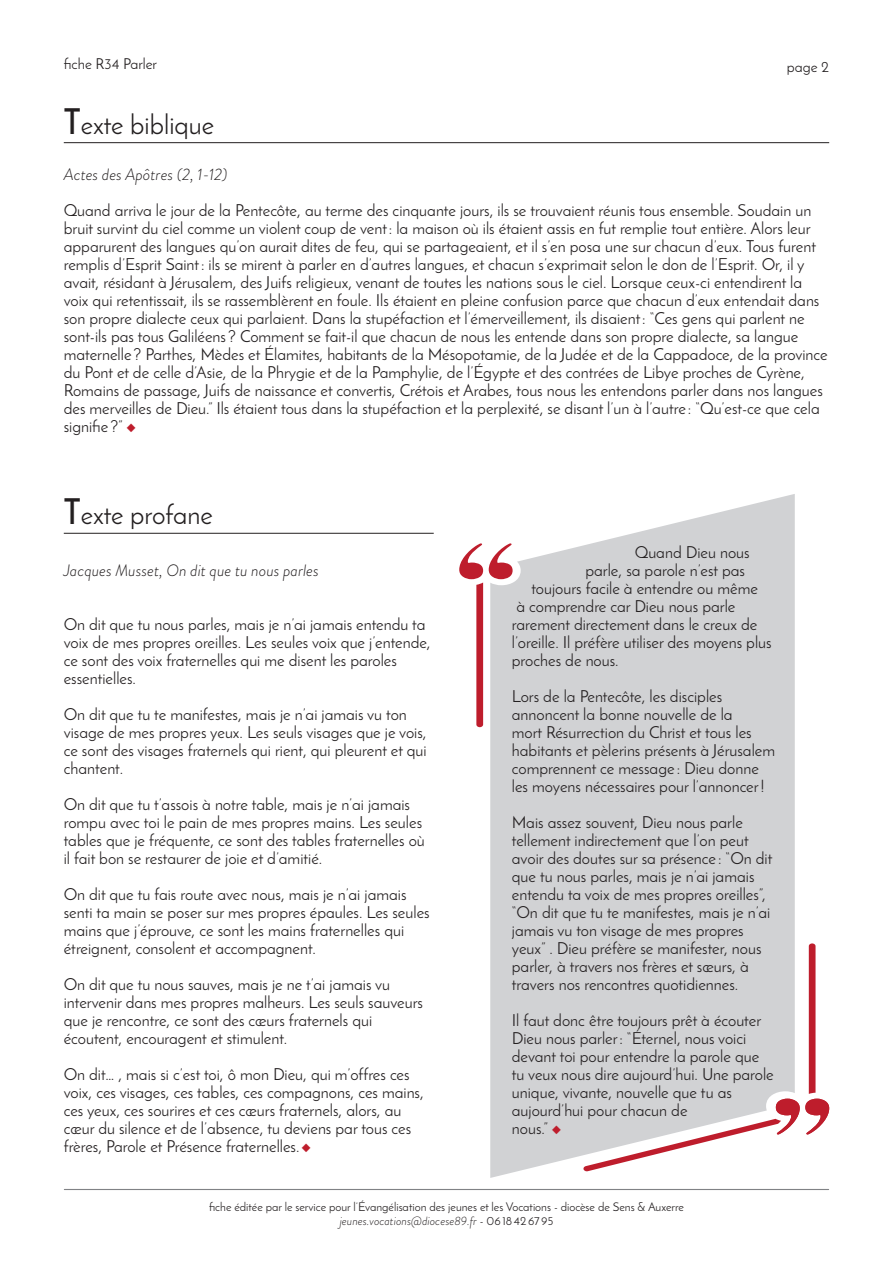
<style>
.page{position:relative;width:893px;height:1263px;background:#fff}
.page>*{position:absolute;margin:0;border:0;box-sizing:border-box;transform-origin:0 0}
.titre_partie{font:27px "Josefin Sans";color:#231f20}
.texte{font:16.5px/18px "Josefin Sans";color:#231f20}
.Source{font:italic 300 16.5px "Brandon Grotesque";color:#231f20}
.titre_fiche_entête_p{font:15px "Josefin Sans";color:#231f20}
.t1{font:12px "Josefin Sans";color:#231f20}
.t2{font:italic 300 12px "Brandon Grotesque";color:#231f20}
.s1{font-family:"Caviar Dreams";font-weight:700;font-size:33px}
.s2{color:#be1d2c}
.s3{font-family:"Josefin Sans";font-weight:400;font-style:normal}
</style>
<div class="page">
<hr style="left:64px;top:1189px;width:765px;height:1px;background:#808285">
<hr style="left:64px;top:142px;width:765px;height:1px;background:#231f20">
<hr style="left:64px;top:533px;width:370px;height:1px;background:#231f20">
<svg style="left:490px;top:494px;width:305px;height:684px;background:#d5d5d7"></svg>
<svg style="left:459px;top:543px;width:54px;height:184px"></svg>
<svg style="left:583px;top:943px;width:246px;height:228px"></svg>
<p class="titre_fiche_entête_p" style="left:64px;top:55px;width:95px">fiche R34 Parler</p>
<p class="titre_partie" style="left:64px;top:108px;width:152px"><span class="s1">T</span>exte biblique</p>
<p class="Source" style="left:64px;top:163px;width:165px">Actes des Apôtres (2, 1-12)</p>
<p class="titre_fiche_entête_p" style="left:787px;top:58px;width:44px">page 2</p>
<p class="texte" style="left:64px;top:201px;width:765px">Quand arriva le jour de la Pentecôte, au terme des cinquante jours, ils se trouvaient réunis tous ensemble. Soudain un bruit survint du ciel comme un violent coup de vent: la maison où ils étaient assis en fut remplie tout entière. Alors leur apparurent des langues qu’on aurait dites de feu, qui se partageaient, et il s’en posa une sur chacun d’eux. Tous furent remplis d’Esprit Saint: ils se mirent à parler en d’autres langues, et chacun s’exprimait selon le don de l’Esprit. Or, il y avait, résidant à Jérusalem, des Juifs religieux, venant de toutes les nations sous le ciel. Lorsque ceux-ci entendirent la voix qui retentissait, ils se rassemblèrent en foule. Ils étaient en pleine confusion parce que chacun d’eux entendait dans son propre dialecte ceux qui parlaient. Dans la stupéfaction et l’émerveillement, ils disaient: “Ces gens qui parlent ne sont-ils pas tous Galiléens ? Comment se fait-il que chacun de nous les entende dans son propre dialecte, sa langue maternelle ? Parthes, Mèdes et Élamites, habitants de la Mésopotamie, de la Judée et de la Cappadoce, de la province du Pont et de celle d’Asie, de la Phrygie et de la Pamphylie, de l’Égypte et des contrées de Libye proches de Cyrène, Romains de passage, Juifs de naissance et convertis, Crétois et Arabes, tous nous les entendons parler dans nos langues des merveilles de Dieu.” Ils étaient tous dans la stupéfaction et la perplexité, se disant l’un à l’autre : “Qu’est-ce que cela signifie ?” <span class="s2">◆</span></p>
<p class="titre_partie" style="left:64px;top:499px;width:150px"><span class="s1">T</span>exte profane</p>
<p class="Source" style="left:64px;top:559px;width:257px">Jacques Musset, On dit que tu nous parles</p>
<p class="texte" style="left:64px;top:615px;width:368px">On dit que tu nous parles, mais je n’ai jamais entendu ta voix de mes propres oreilles. Les seules voix que j’entende, ce sont des voix fraternelles qui me disent les paroles essentielles.</p>
<p class="texte" style="left:64px;top:705px;width:364px">On dit que tu te manifestes, mais je n’ai jamais vu ton visage de mes propres yeux. Les seuls visages que je vois, ce sont des visages fraternels qui rient, qui pleurent et qui chantent.</p>
<p class="texte" style="left:64px;top:795px;width:363px">On dit que tu t’assois à notre table, mais je n’ai jamais rompu avec toi le pain de mes propres mains. Les seules tables que je fréquente, ce sont des tables fraternelles où il fait bon se restaurer de joie et d’amitié.</p>
<p class="texte" style="left:64px;top:885px;width:367px">On dit que tu fais route avec nous, mais je n’ai jamais senti ta main se poser sur mes propres épaules. Les seules mains que j’éprouve, ce sont les mains fraternelles qui étreignent, consolent et accompagnent.</p>
<p class="texte" style="left:64px;top:975px;width:361px">On dit que tu nous sauves, mais je ne t’ai jamais vu intervenir dans mes propres malheurs. Les seuls sauveurs que je rencontre, ce sont des cœurs fraternels qui écoutent, encouragent et stimulent.</p>
<p class="texte" style="left:64px;top:1065px;width:362px">On dit… , mais si c’est toi, ô mon Dieu, qui m’offres ces voix, ces visages, ces tables, ces compagnons, ces mains, ces yeux, ces sourires et ces cœurs fraternels, alors, au cœur du silence et de l’absence, tu deviens par tous ces frères, Parole et Présence fraternelles. <span class="s2">◆</span></p>
<p class="texte" style="left:635px;top:543px;width:116px">Quand Dieu nous</p>
<p class="texte" style="left:585px;top:561px;width:161px">parle, sa parole n’est pas</p>
<p class="texte" style="left:531px;top:579px;width:228px">toujours facile à entendre ou même</p>
<p class="texte" style="left:516px;top:597px;width:221px">à comprendre car Dieu nous parle</p>
<p class="texte" style="left:512px;top:615px;width:247px">rarement directement dans le creux de</p>
<p class="texte" style="left:512px;top:633px;width:261px">l’oreille. Il préfère utiliser des moyens plus</p>
<p class="texte" style="left:512px;top:651px;width:108px">proches de nous.</p>
<p class="texte" style="left:512px;top:687px;width:265px">Lors de la Pentecôte, les disciples annoncent la bonne nouvelle de la<br>mort Résurrection du Christ et tous les habitants et pèlerins présents à Jérusalem comprennent ce message : Dieu donne les moyens nécessaires pour l’annoncer!</p>
<p class="texte" style="left:512px;top:813px;width:262px">Mais assez souvent, Dieu nous parle tellement indirectement que l’on peut avoir des doutes sur sa présence : “On dit que tu nous parles, mais je n’ai jamais entendu ta voix de mes propres oreilles”, “On dit que tu te manifestes, mais je n’ai jamais vu ton visage de mes propres yeux” . Dieu préfère se manifester, nous parler, à travers nos frères et sœurs, à travers nos rencontres quotidiennes.</p>
<p class="texte" style="left:512px;top:1011px;width:263px">Il faut donc être toujours prêt à écouter<br>Dieu nous parler: “Éternel, nous voici devant toi pour entendre la parole que tu veux nous dire aujourd’hui. Une parole unique, vivante, nouvelle que tu as aujourd’hui pour chacun de<br>nous.” <span class="s2">◆</span></p>
<p class="t1" style="left:209px;top:1199px;width:476px">fiche éditée par le service pour l’Évangélisation des jeunes et les Vocations - diocèse de Sens &amp; Auxerre</p>
<p class="t2" style="left:340px;top:1213px;width:215px">jeunes.vocations@diocese89.fr <span class="s3">- 0618426795</span></p>
</div>
